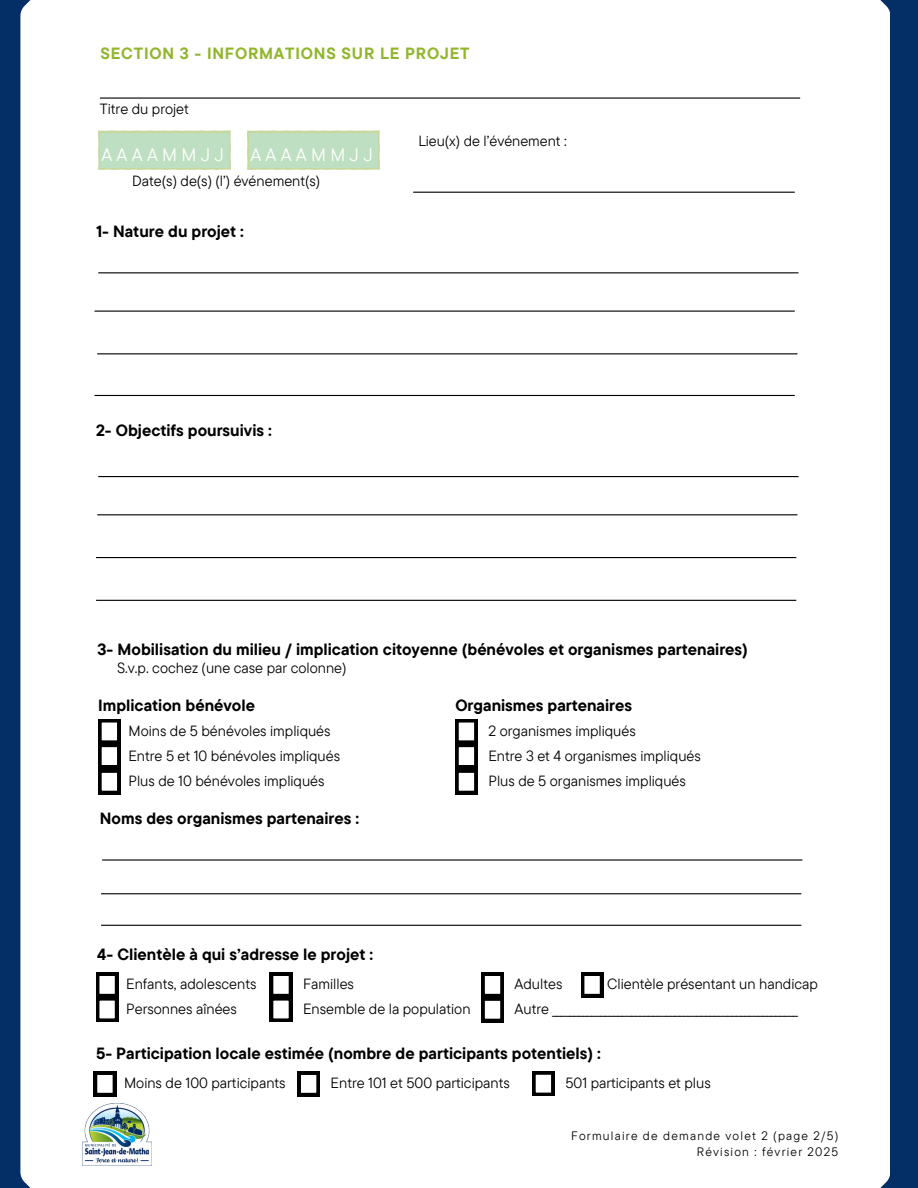
<style>
.page{position:relative;width:918px;height:1188px;background:#042e66}
.page>*{position:absolute;margin:0;border:0;box-sizing:border-box;transform-origin:0 0}
.t1{font:18px "TT Commons Pro";letter-spacing:.24em;color:#fff}
.t2{font:700 16.2px "TT Commons Pro";color:#000}
.t3{font:700 16.2px "TT Commons Pro";letter-spacing:.05em;color:#91b62d}
.t4{font:14.7px "TT Commons Pro";color:#000}
.t5{font:12.15px "TT Commons Pro";letter-spacing:.1em;color:#000}
</style>
<div class="page">
<div style="left:20px;top:0;width:870px;height:1188px;background:#fff"></div>
<svg style="left:54px;top:575px;width:8px;height:8px"></svg>
<svg style="left:54px;top:605px;width:8px;height:7px"></svg>
<svg style="left:98px;top:130px;width:133px;height:40px"></svg>
<div style="left:100px;top:133px;width:129px;height:35px;background:#bedfc2"></div>
<hr style="left:413px;top:192px;width:382px;height:1px;background:#000">
<img style="left:83px;top:1104px;width:69px;height:62px">
<hr style="left:98px;top:272px;width:701px;height:1px;background:#000">
<hr style="left:95px;top:311px;width:700px;height:1px;background:#000">
<hr style="left:97px;top:353px;width:700px;height:1px;background:#000">
<hr style="left:95px;top:395px;width:700px;height:1px;background:#000">
<hr style="left:98px;top:476px;width:701px;height:1px;background:#000">
<hr style="left:97px;top:514px;width:700px;height:1px;background:#000">
<hr style="left:96px;top:557px;width:700px;height:1px;background:#000">
<hr style="left:96px;top:600px;width:700px;height:1px;background:#000">
<hr style="left:102px;top:859px;width:700px;height:2px;background:#000">
<hr style="left:101px;top:893px;width:700px;height:1px;background:#000">
<hr style="left:101px;top:925px;width:700px;height:1px;background:#000">
<svg style="left:98px;top:719px;width:22px;height:75px;background:#7e7e7e"></svg>
<svg style="left:455px;top:719px;width:22px;height:75px;background:#7e7e7e"></svg>
<svg style="left:96px;top:973px;width:22px;height:49px"></svg>
<svg style="left:270px;top:973px;width:22px;height:49px"></svg>
<svg style="left:481px;top:973px;width:23px;height:49px"></svg>
<svg style="left:581px;top:973px;width:22px;height:24px"></svg>
<svg style="left:94px;top:1072px;width:22px;height:24px"></svg>
<svg style="left:298px;top:1072px;width:22px;height:24px"></svg>
<svg style="left:532px;top:1071px;width:22px;height:25px"></svg>
<hr style="left:100px;top:97px;width:700px;height:2px;background:#000">
<svg style="left:247px;top:130px;width:133px;height:40px"></svg>
<div style="left:249px;top:133px;width:128px;height:35px;background:#bedfc2"></div>
<h3 class="t3" style="left:100px;top:43px;width:371px">SECTION 3 - INFORMATIONS SUR LE PROJET</h3>
<p class="t4" style="left:100px;top:99px;width:91px">Titre du projet</p>
<h2 class="t1" style="left:101px;top:143px;width:124px">AAAAMMJJ</h2>
<p class="t1" style="left:250px;top:143px;width:124px">AAAAMMJJ</p>
<h3 class="t4" style="left:132px;top:172px;width:189px">Date(s) de(s) (l’) événement(s)</h3>
<h5 class="t2" style="left:96px;top:221px;width:149px">1- Nature du projet :</h5>
<p class="t4" style="left:418px;top:131px;width:150px">Lieu(x) de l’événement :</p>
<h5 class="t2" style="left:96px;top:420px;width:177px">2- Objectifs poursuivis :</h5>
<p class="t2" style="left:98px;top:638px;width:652px">3- Mobilisation du milieu / implication citoyenne (bénévoles et organismes partenaires)</p>
<h4 class="t4" style="left:117px;top:659px;width:231px">S.v.p. cochez (une case par colonne)</h4>
<p class="t2" style="left:98px;top:694px;width:158px">Implication bénévole</p>
<p class="t2" style="left:455px;top:694px;width:178px">Organismes partenaires</p>
<p class="t4" style="left:128px;top:721px;width:204px">Moins de 5 bénévoles impliqués</p>
<p class="t4" style="left:128px;top:746px;width:213px">Entre 5 et 10 bénévoles impliqués</p>
<h4 class="t4" style="left:128px;top:771px;width:198px">Plus de 10 bénévoles impliqués</h4>
<p class="t4" style="left:488px;top:721px;width:149px">2 organismes impliqués</p>
<p class="t4" style="left:488px;top:746px;width:214px">Entre 3 et 4 organismes impliqués</p>
<p class="t4" style="left:488px;top:771px;width:199px">Plus de 5 organismes impliqués</p>
<p class="t2" style="left:100px;top:808px;width:261px">Noms des organismes partenaires :</p>
<h4 class="t2" style="left:97px;top:944px;width:278px">4- Clientèle à qui s’adresse le projet :</h4>
<h5 class="t4" style="left:126px;top:975px;width:132px">Enfants, adolescents</h5>
<h4 class="t4" style="left:126px;top:999px;width:112px">Personnes aînées</h4>
<h5 class="t4" style="left:303px;top:975px;width:53px">Familles</h5>
<h5 class="t4" style="left:303px;top:999px;width:169px">Ensemble de la population</h5>
<h5 class="t4" style="left:607px;top:975px;width:212px">Clientèle présentant un handicap</h5>
<h5 class="t4" style="left:515px;top:975px;width:49px">Adultes</h5>
<h4 class="t4" style="left:515px;top:1000px;width:285px">Autre ________________________________________________________</h4>
<h5 class="t2" style="left:96px;top:1043px;width:506px">5- Participation locale estimée (nombre de participants potentiels) :</h5>
<h5 class="t4" style="left:124px;top:1074px;width:163px">Moins de 100 participants</h5>
<h4 class="t4" style="left:331px;top:1074px;width:181px">Entre 101 et 500 participants</h4>
<p class="t4" style="left:565px;top:1073px;width:147px">501 participants et plus</p>
<h5 class="t5" style="left:571px;top:1128px;width:269px">Formulaire de demande volet 2 (page 2/5)</h5>
<p class="t5" style="left:697px;top:1144px;width:143px">Révision : février 2025</p>
</div>
